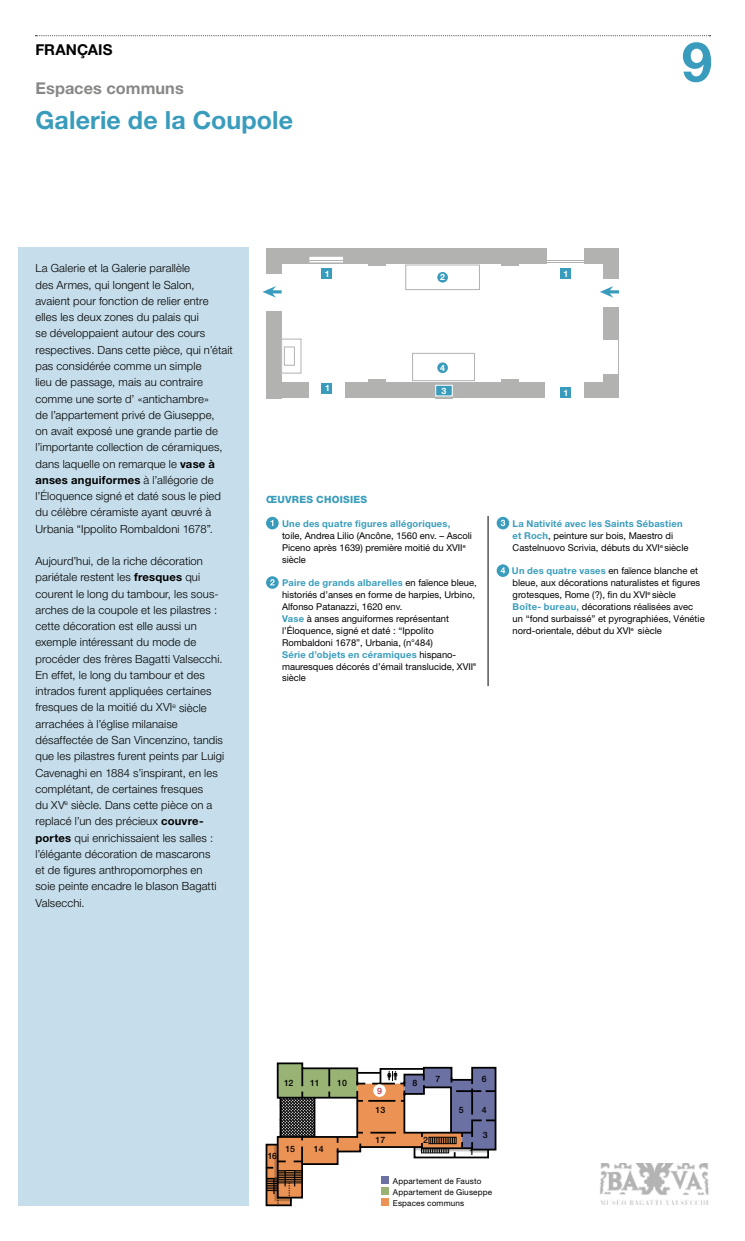
<style>
.page{position:relative;width:745px;height:1241px;background:#fff}
.page>*{position:absolute;margin:0;border:0;box-sizing:border-box;transform-origin:0 0}
.t1{font:700 55px "Helvetica Neue";color:#399cbc}
.t2{font:700 25px "Helvetica Neue";letter-spacing:.005em;color:#399cbc}
.t3{font:700 16.25px "Helvetica Neue";letter-spacing:.005em;color:#878786}
.t4{font:700 15px "Helvetica Neue";letter-spacing:.005em;color:#000}
.t5{font:300 11.25px/16.2px "Helvetica Neue";letter-spacing:.01em;color:#000}
.t6{font:800 10px "Helvetica Neue";letter-spacing:.025em;color:#399cbc}
.t7{font:9.38px/11.9px "Helvetica Neue";color:#000}
.t8{font:700 9.38px "Helvetica Neue";letter-spacing:.025em;color:#399cbc}
.t9{font:500 8.75px "Helvetica Neue";letter-spacing:-.005em;color:#000}
.t10{font:700 8.75px "Helvetica Neue";color:#fff}
.t11{font:500 8.75px "Helvetica Neue";color:#c42e40}
.t12{font:8.12px/10.8px "Helvetica Neue";letter-spacing:.02em;color:#000}
.s1{font-weight:700}
.s2{font-weight:700;color:#399cbc}
</style>
<div class="page">
<div style="left:18px;top:247px;width:230px;height:958px;background:#c6deeb"></div>
<div style="left:266px;top:248px;width:15px;height:25px;background:#b2b2b1"></div>
<div style="left:321px;top:268px;width:11px;height:11px;background:#399cbc"></div>
<div style="left:368px;top:379px;width:18px;height:11px;background:#b2b2b1"></div>
<div style="left:501px;top:379px;width:17px;height:11px;background:#b2b2b1"></div>
<div style="left:368px;top:256px;width:18px;height:9px;background:#b2b2b1"></div>
<div style="left:501px;top:256px;width:17px;height:9px;background:#b2b2b1"></div>
<div style="left:559px;top:268px;width:11px;height:11px;background:#399cbc"></div>
<div style="left:559px;top:387px;width:11px;height:11px;background:#399cbc"></div>
<div style="left:321px;top:383px;width:11px;height:10px;background:#399cbc"></div>
<div style="left:603px;top:248px;width:15px;height:30px;background:#b2b2b1"></div>
<div style="left:603px;top:307px;width:15px;height:33px;background:#b2b2b1"></div>
<div style="left:603px;top:374px;width:15px;height:24px;background:#b2b2b1"></div>
<div style="left:266px;top:311px;width:15px;height:87px;background:#b2b2b1"></div>
<div style="left:266px;top:248px;width:280px;height:15px;background:#b2b2b1"></div>
<div style="left:266px;top:383px;width:42px;height:15px;background:#b2b2b1"></div>
<div style="left:345px;top:383px;width:199px;height:15px;background:#b2b2b1"></div>
<div style="left:584px;top:383px;width:34px;height:15px;background:#b2b2b1"></div>
<div style="left:584px;top:248px;width:34px;height:15px;background:#b2b2b1"></div>
<svg style="left:262px;top:286px;width:19px;height:11px"></svg>
<svg style="left:600px;top:286px;width:18px;height:11px"></svg>
<hr style="left:544px;top:262px;width:41px;height:1px;background:#b2b2b1">
<hr style="left:618px;top:337px;width:1px;height:41px;background:#b2b2b1">
<hr style="left:544px;top:260px;width:41px;height:1px;background:#b2b2b1">
<div style="left:405px;top:265px;width:74px;height:25px;border:1px solid #b2b2b1"></div>
<div style="left:412px;top:353px;width:62px;height:28px;border:1px solid #b2b2b1"></div>
<div style="left:281px;top:339px;width:20px;height:34px;border:1px solid #b2b2b1"></div>
<div style="left:284px;top:346px;width:10px;height:19px;border:1px solid #b2b2b1"></div>
<svg style="left:435px;top:396px;width:17px;height:1px"></svg>
<div style="left:308px;top:256px;width:35px;height:7px;background:#fff"></div>
<div style="left:308px;top:256px;width:35px;height:7px;border:1px solid #b2b2b1"></div>
<hr style="left:308px;top:260px;width:37px;height:1px;background:#b2b2b1">
<div style="left:435px;top:385px;width:17px;height:11px;background:#399cbc"></div>
<div style="left:435px;top:385px;width:17px;height:11px;border:1px solid #fff"></div>
<div style="left:437px;top:272px;width:10px;height:10px;background:#399cbc;border-radius:50%"></div>
<div style="left:437px;top:362px;width:10px;height:11px;background:#399cbc;border-radius:50%"></div>
<svg style="left:266px;top:516px;width:12px;height:13px"></svg>
<svg style="left:270px;top:520px;width:3px;height:6px"></svg>
<svg style="left:266px;top:576px;width:12px;height:12px"></svg>
<svg style="left:270px;top:579px;width:4px;height:6px"></svg>
<svg style="left:496px;top:516px;width:13px;height:13px"></svg>
<svg style="left:500px;top:519px;width:5px;height:7px"></svg>
<svg style="left:496px;top:564px;width:13px;height:13px"></svg>
<svg style="left:500px;top:567px;width:5px;height:6px"></svg>
<img style="left:600px;top:1163px;width:109px;height:41px">
<svg style="left:35px;top:35px;width:675px;height:1px"></svg>
<svg style="left:265px;top:1062px;width:232px;height:144px"></svg>
<div style="left:373px;top:1084px;width:12px;height:12px;background:#fff;border-radius:50%"></div>
<div style="left:381px;top:1175px;width:8px;height:8px;background:#6c71a3"></div>
<div style="left:381px;top:1186px;width:8px;height:8px;background:#99b375"></div>
<div style="left:381px;top:1197px;width:8px;height:8px;background:#eb9355"></div>
<hr style="left:487px;top:516px;width:1px;height:170px;background:#000">
<div style="left:392px;top:1177px;width:124px;height:42px;background:#fff"></div>
<h3 class="t4" style="left:35px;top:41px;width:78px">FRANÇAIS</h3>
<h3 class="t3" style="left:35px;top:79px;width:150px">Espaces communs</h3>
<h2 class="t2" style="left:35px;top:106px;width:259px">Galerie de la Coupole</h2>
<h1 class="t1" style="left:681px;top:31px;width:32px">9</h1>
<p class="t5" style="left:35px;top:261px;width:199px">La Galerie et la Galerie parallèle<br>des Armes, qui longent le Salon,<br>avaient pour fonction de relier entre elles les deux zones du palais qui<br>se développaient autour des cours respectives. Dans cette pièce, qui n’était pas considérée comme un simple<br>lieu de passage, mais au contraire comme une sorte d’ «antichambre»<br>de l’appartement privé de Giuseppe,<br>on avait exposé une grande partie de l’importante collection de céramiques, dans laquelle on remarque le <span class="s1">vase à anses anguiformes</span> à l’allégorie de l’Éloquence signé et daté sous le pied du célèbre céramiste ayant œuvré à Urbania “Ippolito Rombaldoni 1678”.</p>
<p class="t5" style="left:35px;top:554px;width:190px">Aujourd’hui, de la riche décoration pariétale restent les <span class="s1">fresques</span> qui courent le long du tambour, les sous&shy;arches de la coupole et les pilastres : cette décoration est elle aussi un exemple intéressant du mode de procéder des frères Bagatti Valsecchi.<br>En effet, le long du tambour et des intrados furent appliquées certaines fresques de la moitié du XVI<sup>e</sup> siècle arrachées à l’église milanaise désaffectée de San Vincenzino, tandis que les pilastres furent peints par Luigi Cavenaghi en 1884 s’inspirant, en les complétant, de certaines fresques<br>du XV<sup>e</sup> siècle. Dans cette pièce on a replacé l’un des précieux <span class="s1">couvre&shy;portes</span> qui enrichissaient les salles : l’élégante décoration de mascarons<br>et de figures anthropomorphes en soie peinte encadre le blason Bagatti Valsecchi.</p>
<p class="t10" style="left:325px;top:269px;width:6px">1</p>
<p class="t10" style="left:563px;top:269px;width:6px">1</p>
<p class="t10" style="left:440px;top:272px;width:6px">2</p>
<p class="t10" style="left:440px;top:362px;width:6px">4</p>
<p class="t10" style="left:325px;top:382px;width:6px">1</p>
<p class="t10" style="left:441px;top:385px;width:6px">3</p>
<p class="t10" style="left:563px;top:387px;width:6px">1</p>
<p class="t6" style="left:266px;top:494px;width:103px">ŒUVRES CHOISIES</p>
<p class="t8" style="left:282px;top:518px;width:170px">Une des quatre figures allégoriques,</p>
<p class="t7" style="left:282px;top:530px;width:191px">toile, Andrea Lilio (Ancône, 1560 env. – Ascoli<br>Piceno après 1639) première moitié du XVII<sup>e </sup>siècle</p>
<p class="t7" style="left:282px;top:578px;width:196px"><span class="s2">Paire de grands albarelles</span> en faïence bleue, historiés d’anses en forme de harpies, Urbino, Alfonso Patanazzi, 1620 env.<br><span class="s2">Vase</span> à anses anguiformes représentant l’Éloquence, signé et daté : “Ippolito Rombaldoni 1678”, Urbania, (n°484)<br><span class="s2">Série d’objets en céramiques</span> hispano&shy;mauresques décorés d’émail translucide, XVII<sup>e </sup>siècle</p>
<p class="t7" style="left:512px;top:518px;width:177px"><span class="s2">La Nativité avec les Saints Sébastien et Roch</span>, peinture sur bois, Maestro di<br>Castelnuovo Scrivia, débuts du XVI<sup>e</sup> siècle</p>
<p class="t7" style="left:511px;top:566px;width:194px"><span class="s2">Un des quatre vases</span> en faïence blanche et bleue, aux décorations naturalistes et figures grotesques, Rome (?), fin du XVI<sup>e</sup> siècle <span class="s2">Boîte- bureau,</span> décorations réalisées avec un “fond surbaissé” et pyrographiées, Vénétie nord-orientale, début du XVI<sup>e</sup> siècle</p>
<p class="t9" style="left:310px;top:1077px;width:11px">11</p>
<p class="t9" style="left:337px;top:1077px;width:11px">10</p>
<p class="t9" style="left:284px;top:1077px;width:11px">12</p>
<p class="t9" style="left:412px;top:1077px;width:6px">8</p>
<p class="t11" style="left:377px;top:1085px;width:6px">9</p>
<p class="t9" style="left:375px;top:1104px;width:11px">13</p>
<p class="t9" style="left:375px;top:1134px;width:11px">17</p>
<p class="t9" style="left:423px;top:1134px;width:6px">2</p>
<p class="t9" style="left:435px;top:1073px;width:6px">7</p>
<p class="t9" style="left:458px;top:1104px;width:6px">5</p>
<p class="t9" style="left:481px;top:1073px;width:6px">6</p>
<p class="t9" style="left:481px;top:1104px;width:6px">4</p>
<p class="t9" style="left:482px;top:1129px;width:6px">3</p>
<p class="t9" style="left:267px;top:1150px;width:11px">16</p>
<p class="t9" style="left:285px;top:1143px;width:11px">15</p>
<p class="t9" style="left:314px;top:1143px;width:11px">14</p>
<p class="t9" style="left:469px;top:1146px;width:6px">1</p>
<p class="t12" style="left:392px;top:1176px;width:101px">Appartement de Fausto<br>Appartement de Giuseppe<br>Espaces communs</p>
</div>
